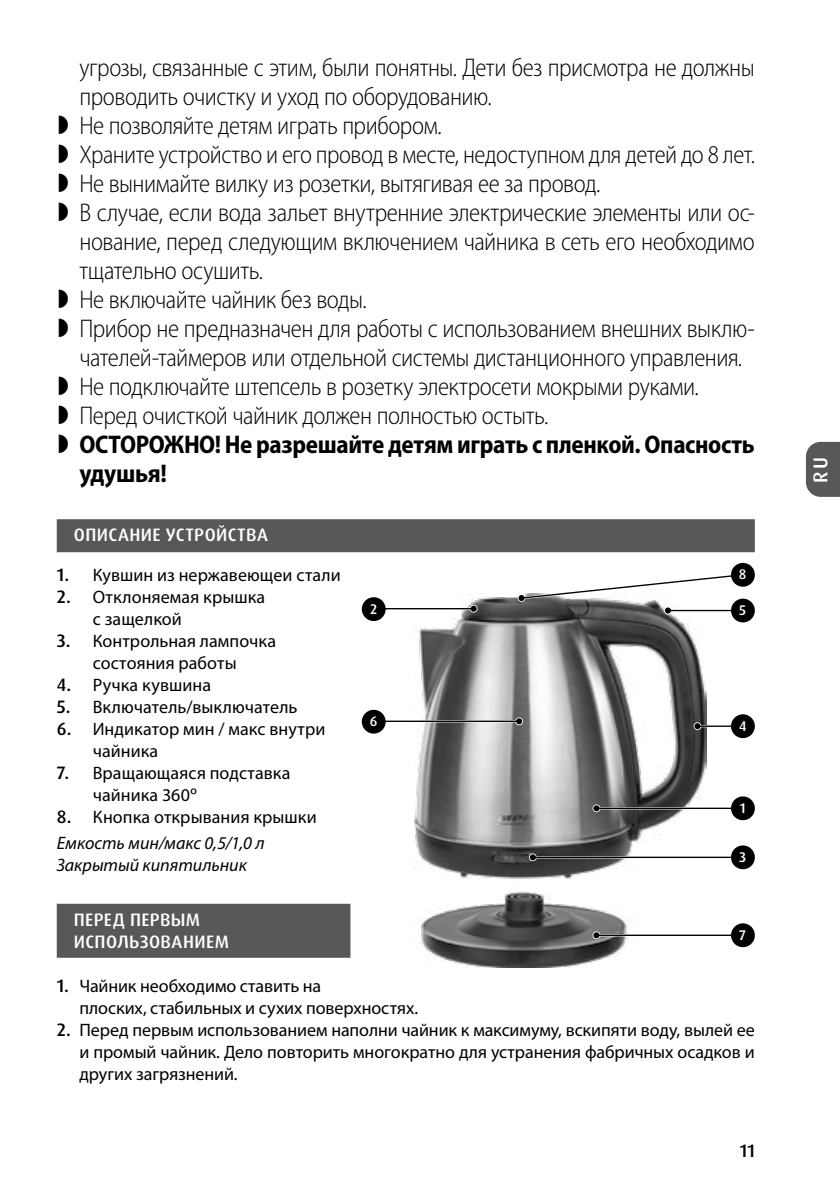
<style>
.page{position:relative;width:840px;height:1191px;background:#fff}
.page>*{position:absolute;margin:0;border:0;box-sizing:border-box;transform-origin:0 0}
.t1{font:300 semi-condensed 25.6px/29px "Myriad Pro";letter-spacing:-.02em;color:#000}
.t2{font:700 semi-condensed 25.6px/29px "Myriad Pro";letter-spacing:-.015em;color:#000}
.t3{font:500 20px "Dax Pro";color:#fff}
.t4{font:18px/22px "Myriad Pro";color:#000}
.t5{font:italic 18px/26px "Myriad Pro";color:#000}
.t6{font:500 18px/22px "Dax Pro";letter-spacing:.02em;color:#fff}
.t7{font:500 18px "Dax Pro";color:#000}
.t8{font:500 14px "Dax Pro";color:#fff}
.s1{font-family:"Dax Pro";font-weight:500}
.s2{font-family:"Dax Pro";font-weight:500;font-style:normal}
.s3{font-style:normal}
</style>
<div class="page">
<svg style="left:806px;top:442px;width:33px;height:55px;background:#606062"></svg>
<div style="left:57px;top:519px;width:697px;height:33px;background:#58585a"></div>
<div style="left:57px;top:903px;width:293px;height:54px;background:#58585a"></div>
<img style="left:414px;top:596px;width:291px;height:371px">
<svg style="left:592px;top:804px;width:8px;height:8px"></svg>
<hr style="left:596px;top:807px;width:146px;height:2px;background:#000">
<svg style="left:593px;top:805px;width:6px;height:6px"></svg>
<svg style="left:592px;top:931px;width:8px;height:8px"></svg>
<hr style="left:596px;top:934px;width:146px;height:2px;background:#000">
<svg style="left:593px;top:932px;width:6px;height:6px"></svg>
<svg style="left:693px;top:722px;width:8px;height:8px"></svg>
<hr style="left:697px;top:725px;width:45px;height:2px;background:#000">
<svg style="left:694px;top:723px;width:6px;height:6px"></svg>
<hr style="left:667px;top:609px;width:75px;height:2px;background:#fff">
<svg style="left:663px;top:606px;width:8px;height:8px"></svg>
<hr style="left:667px;top:610px;width:75px;height:1px;background:#000">
<svg style="left:664px;top:607px;width:6px;height:6px"></svg>
<svg style="left:518px;top:575px;width:212px;height:26px"></svg>
<svg style="left:528px;top:853px;width:8px;height:8px"></svg>
<hr style="left:532px;top:856px;width:210px;height:2px;background:#000">
<svg style="left:529px;top:854px;width:6px;height:6px"></svg>
<div style="left:730px;top:796px;width:24px;height:24px;background:#000;border-radius:50%"></div>
<div style="left:730px;top:923px;width:24px;height:24px;background:#000;border-radius:50%"></div>
<div style="left:730px;top:714px;width:24px;height:24px;background:#000;border-radius:50%"></div>
<div style="left:730px;top:598px;width:24px;height:24px;background:#000;border-radius:50%"></div>
<div style="left:730px;top:563px;width:24px;height:24px;background:#000;border-radius:50%"></div>
<div style="left:730px;top:845px;width:24px;height:24px;background:#000;border-radius:50%"></div>
<hr style="left:382px;top:607px;width:92px;height:3px;background:#fff">
<hr style="left:382px;top:608px;width:92px;height:1px;background:#000">
<div style="left:470px;top:605px;width:6px;height:7px;background:#000;border-radius:50%"></div>
<hr style="left:382px;top:720px;width:137px;height:2px;background:#000">
<svg style="left:516px;top:718px;width:6px;height:6px"></svg>
<div style="left:361px;top:597px;width:24px;height:24px;background:#000;border-radius:50%"></div>
<div style="left:361px;top:710px;width:24px;height:23px;background:#000;border-radius:50%"></div>
<p class="t1" style="left:79px;top:53px;width:676px">угрозы, связанные с этим, были понятны. Дети без присмотра не должны проводить очистку и уход по оборудованию.<br>Не позволяйте детям играть прибором.<br>Храните устройство и его провод в месте, недоступном для детей до 8 лет.<br>Не вынимайте вилку из розетки, вытягивая ее за провод.<br>В случае, если вода зальет внутренние электрические элементы или ос&shy;нование, перед следующим включением чайника в сеть его необходимо тщательно осушить.<br>Не включайте чайник без воды.<br>Прибор не предназначен для работы с использованием внешних выклю&shy;чателей-таймеров или отдельной системы дистанционного управления.<br>Не подключайте штепсель в розетку электросети мокрыми руками.<br>Перед oчисткой чайник должен полностью остыть.</p>
<p class="t2" style="left:79px;top:430px;width:676px">ОСТОРОЖНО! Не разрешайте детям играть с пленкой. Опасность удушья!</p>
<p class="t6" style="left:74px;top:524px;width:195px">ОПИСАНИЕ УСТРОЙСТВА</p>
<p class="t4" style="left:57px;top:564px;width:285px"><span class="s1">1.</span> Кувшин из нержавеющеи стали</p>
<p class="t4" style="left:93px;top:586px;width:174px;text-indent:-36px"><span class="s1">2.</span> Oтклоняемая крышка с защелкой</p>
<p class="t4" style="left:57px;top:630px;width:221px;text-align:center"><span class="s1">3.</span> Контрольная лампочка состояния работы</p>
<p class="t4" style="left:57px;top:674px;width:156px"><span class="s1">4.</span> Ручка кувшина</p>
<p class="t4" style="left:57px;top:696px;width:242px"><span class="s1">5.</span> Включатель/выключатель</p>
<p class="t4" style="left:93px;top:718px;width:234px;text-indent:-36px"><span class="s1">6.</span> Индикатор мин / макс внутри чайника</p>
<p class="t4" style="left:93px;top:762px;width:199px;text-indent:-36px"><span class="s1">7.</span> Вращающаяся подставка чайника 360º</p>
<p class="t5" style="left:57px;top:804px;width:261px"><span class="s2">8.</span> <span class="s3">Кнопка открывания крышки<br></span>Емкость мин/макс 0,5/1,0 л</p>
<p class="t5" style="left:57px;top:852px;width:192px">Закрытый кипятильник</p>
<p class="t6" style="left:74px;top:909px;width:156px">ПЕРЕД ПЕРВЫМ<br>ИСПОЛЬЗОВАНИЕМ</p>
<p class="t4" style="left:79px;top:975px;width:340px;text-indent:-23px"><span class="s1">1.</span> Чайник необходимо ставить на<br>плоских, стабильных и сухих поверхностях.</p>
<p class="t4" style="left:79px;top:1019px;width:676px;text-align:justify;text-indent:-23px"><span class="s1">2.</span> Перед первым использованием наполни чайник к максимуму, вскипяти воду, вылей ее и промый чайник. Дело повторить многократно для устранения фабричных осадков и других загрязнений.</p>
<p class="t8" style="left:738px;top:565px;width:9px">8</p>
<p class="t8" style="left:370px;top:600px;width:9px">2</p>
<p class="t8" style="left:738px;top:601px;width:8px">5</p>
<p class="t8" style="left:369px;top:712px;width:9px">6</p>
<p class="t8" style="left:738px;top:717px;width:9px">4</p>
<p class="t8" style="left:739px;top:799px;width:7px">1</p>
<p class="t8" style="left:738px;top:848px;width:8px">3</p>
<p class="t8" style="left:738px;top:926px;width:8px">7</p>
<p class="t7" style="left:739px;top:1139px;width:17px">11</p>
<p class="t3" style="left:807px;top:483px;width:27px;rotate:-90deg">RU</p>
</div>
